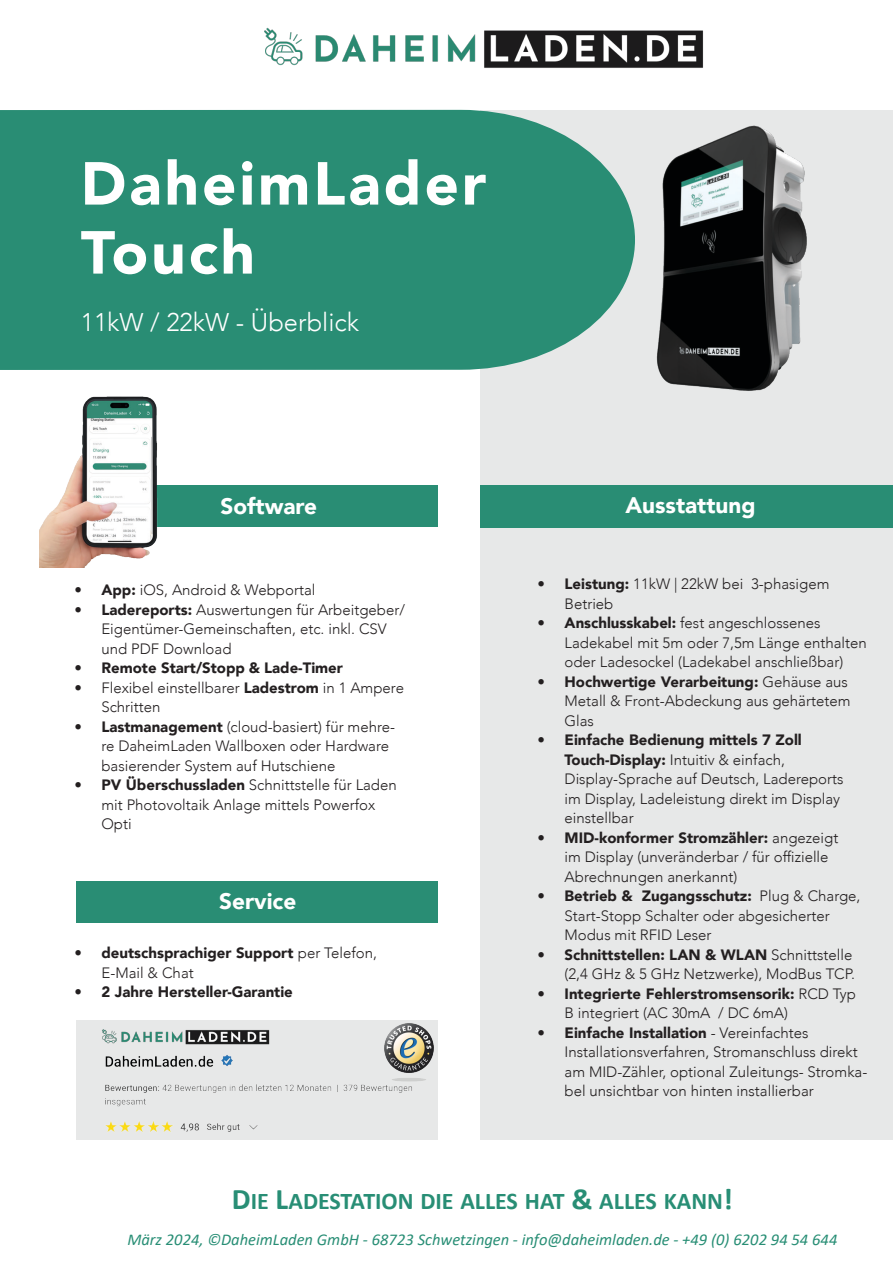
<style>
.page{position:relative;width:893px;height:1263px;background:#fff}
.page>*{position:absolute;margin:0;border:0;box-sizing:border-box;transform-origin:0 0}
.t1{font:900 60px "Avenir";letter-spacing:.05em;color:#fff}
.Product_name{font:300 25.5px "Avenir";color:#fff}
.t2{font:700 24px "Calibri";color:#288e75}
.Heading_1_-_center{font:900 22.5px "Avenir";color:#fff}
.Heading_1_-_left{font:900 22.5px "Avenir";color:#fff}
.t3{font:italic 16.5px "Calibri";color:#288e75}
.t4{font:300 15px/19.5px "Avenir";color:#231f20}
.t5{font:900 15px/19.5px "Avenir";color:#231f20}
.s1{font-weight:900}
.s2{font-weight:300}
.s3{font-size:30px}
</style>
<div class="page">
<div style="left:480px;top:110px;width:413px;height:1030px;background:#e7e8e8"></div>
<div style="left:480px;top:485px;width:413px;height:43px;background:#298d74"></div>
<div style="left:81px;top:485px;width:357px;height:42px;background:#298d74"></div>
<div style="left:77px;top:1020px;width:361px;height:119px;background:#e7e8e8"></div>
<img style="left:656px;top:125px;width:151px;height:266px">
<div style="left:0;top:110px;width:635px;height:260px;background:#298d74"></div>
<img style="left:87px;top:1052px;width:344px;height:88px">
<img style="left:385px;top:1024px;width:48px;height:57px">
<div style="left:77px;top:881px;width:361px;height:41px;background:#298d74"></div>
<img style="left:226px;top:27px;width:478px;height:83px">
<img style="left:40px;top:352px;width:272px;height:216px">
<img style="left:87px;top:1029px;width:198px;height:31px">
<p class="t1" style="left:81px;top:132px;width:407px">DaheimLader</p>
<p class="t1" style="left:81px;top:201px;width:176px">Touch</p>
<p class="Product_name" style="left:81px;top:307px;width:280px">11kW / 22kW - Überblick</p>
<p class="Heading_1_-_center" style="left:221px;top:487px;width:98px">Software</p>
<p class="t4" style="left:74px;top:580px;width:242px"><span class="s1">• App:</span> iOS, Android &amp; Webportal</p>
<p class="t4" style="left:101px;top:600px;width:305px;text-indent:-27px"><span class="s1">• Ladereports:</span> Auswertungen für Arbeitgeber/<br>Eigentümer-Gemeinschaften, etc. inkl. CSV und PDF Download</p>
<p class="t5" style="left:74px;top:658px;width:270px">• Remote Start/Stopp &amp; Lade-Timer</p>
<p class="t4" style="left:101px;top:678px;width:304px;text-indent:-27px">• Flexibel einstellbarer <span class="s1">Ladestrom</span> in 1 Ampere<br>Schritten</p>
<p class="t4" style="left:101px;top:717px;width:295px;text-indent:-27px"><span class="s1">• Lastmanagement</span> (cloud-basiert) für mehre&shy;re DaheimLaden Wallboxen oder Hardware basierender System auf Hutschiene</p>
<p class="t4" style="left:101px;top:775px;width:297px;text-indent:-27px"><span class="s1">• PV Überschussladen</span> Schnittstelle für Laden mit Photovoltaik Anlage mittels Powerfox<br>Opti</p>
<p class="Heading_1_-_center" style="left:219px;top:882px;width:79px">Service</p>
<p class="t5" style="left:102px;top:943px;width:277px;text-indent:-27px">• deutschsprachiger Support <span class="s2">per Telefon,<br>E-Mail &amp; Chat</span></p>
<p class="t5" style="left:75px;top:982px;width:220px">• 2 Jahre Hersteller-Garantie</p>
<p class="Heading_1_-_left" style="left:626px;top:486px;width:131px">Ausstattung</p>
<p class="t4" style="left:565px;top:574px;width:266px;text-indent:-27px"><span class="s1">• Leistung:</span> 11kW | 22kW bei 3-phasigem<br>Betrieb</p>
<p class="t4" style="left:565px;top:613px;width:304px;text-indent:-27px"><span class="s1">• Anschlusskabel:</span> fest angeschlossenes<br>Ladekabel mit 5m oder 7,5m Länge enthalten oder Ladesockel (Ladekabel anschließbar)</p>
<p class="t4" style="left:565px;top:672px;width:287px;text-indent:-27px"><span class="s1">• Hochwertige Verarbeitung:</span> Gehäuse aus<br>Metall &amp; Front-Abdeckung aus gehärtetem<br>Glas</p>
<p class="t4" style="left:565px;top:730px;width:280px;text-indent:-27px"><span class="s1">• Einfache Bedienung mittels 7 Zoll Touch-Display:</span> Intuitiv &amp; einfach, Display-Sprache auf Deutsch, Ladereports im Display, Ladeleistung direkt im Display einstellbar</p>
<p class="t4" style="left:565px;top:828px;width:275px;text-indent:-27px"><span class="s1">• MID-konformer Stromzähler:</span> angezeigt im Display (unveränderbar / für offizielle<br>Abrechnungen anerkannt)</p>
<p class="t4" style="left:565px;top:886px;width:297px;text-indent:-27px"><span class="s1">• Betrieb &amp; Zugangsschutz:</span> Plug &amp; Charge,<br>Start-Stopp Schalter oder abgesicherter<br>Modus mit RFID Leser</p>
<p class="t4" style="left:538px;top:945px;width:319px;text-align:right"><span class="s1">• Schnittstellen: LAN &amp; WLAN</span> Schnittstelle (2,4 GHz &amp; 5 GHz Netzwerke), ModBus TCP.</p>
<p class="t5" style="left:565px;top:983px;width:293px;text-indent:-27px">• Integrierte Fehlerstromsensorik: <span class="s2">RCD Typ<br>B integriert (AC 30mA / DC 6mA)</span></p>
<p class="t4" style="left:565px;top:1023px;width:304px;text-indent:-27px"><span class="s1">• Einfache Installation</span> - Vereinfachtes Installationsverfahren, Stromanschluss direkt am MID-Zähler, optional Zuleitungs- Stromka&shy;bel unsichtbar von hinten installierbar</p>
<p class="t2" style="left:232px;top:1184px;width:502px"><span class="s3">D</span>IE <span class="s3">L</span>ADESTATION DIE ALLES HAT <span class="s3">&amp;</span> ALLES KANN<span class="s3">!</span></p>
<p class="t3" style="left:127px;top:1228px;width:711px">März 2024, ©DaheimLaden GmbH - 68723 Schwetzingen - info@daheimladen.de - +49 (0) 6202 94 54 644</p>
</div>
